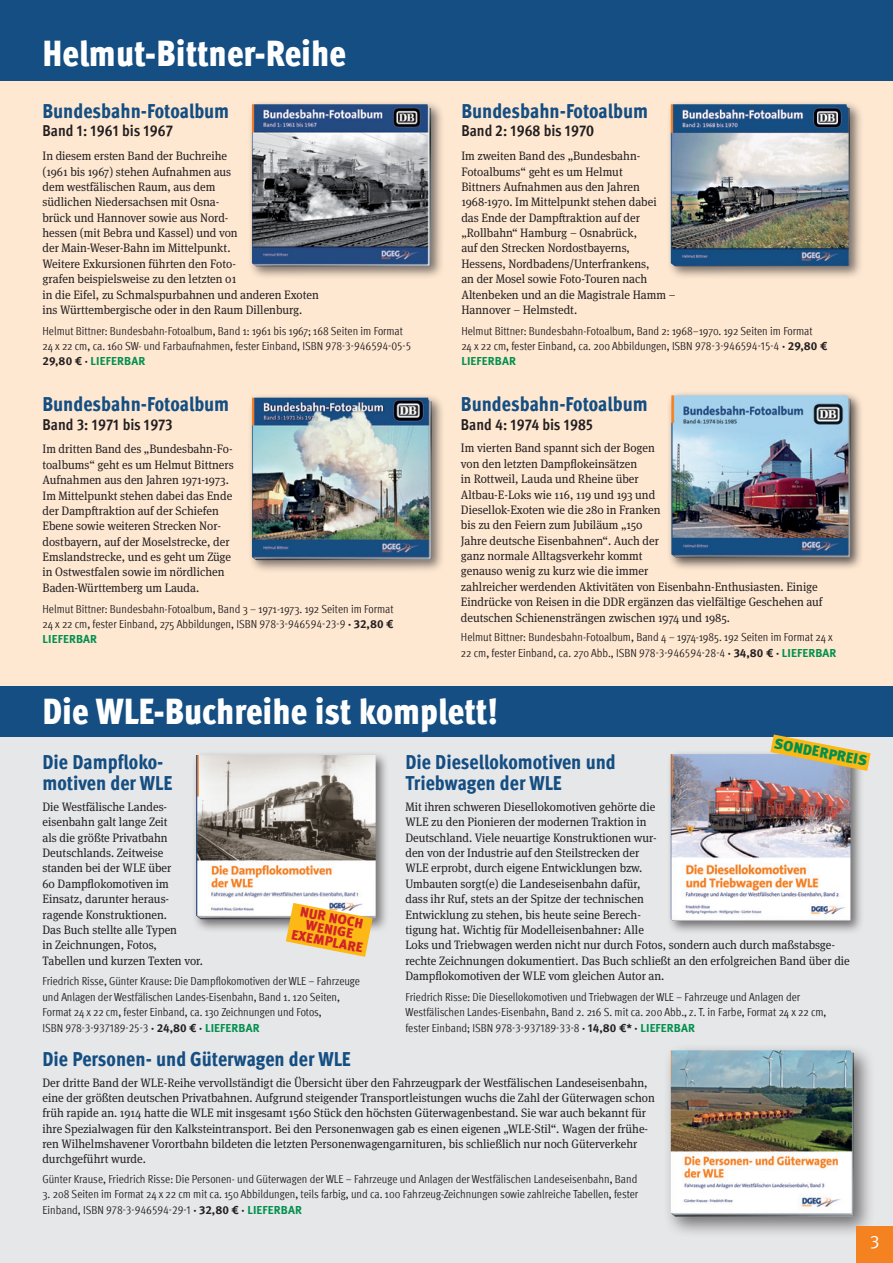
<style>
.page{position:relative;width:893px;height:1263px;background:#fff}
.page>*{position:absolute;margin:0;border:0;box-sizing:border-box;transform-origin:0 0}
.Sparte{font:900 condensed 36px "Meta Pro";color:#fff}
.VP_Buchtitel_Meta{font:800 condensed 20.25px/21px "Meta Pro";color:#144e82}
.t1{font:18px "Meta Pro";color:#fff}
.Neuheit_SL_Meta{font:700 condensed 15.75px "Meta Pro";color:#231f20}
.t2{font:900 14.55px "Meta Pro";color:#008f4d}
.t3{font:900 13.5px/12px "Meta Pro";color:#d1232a;text-align:center}
.VP_FT_Meta{font:12.15px/15.3px "Meta Serif Pro";color:#231f20;scale:.95 1}
.VP_Stats_Meta{font:condensed 11.7px/15.3px "Meta Pro";letter-spacing:-.005em;color:#231f20}
.s1{font-weight:700;font-stretch:normal}
.s2{font-weight:700;font-stretch:normal;color:#008f4d}
</style>
<div class="page">
<div style="left:0;top:29px;width:893px;height:671px;background:#fee8d2"></div>
<div style="left:0;top:718px;width:893px;height:545px;background:#e6e7e9"></div>
<div style="left:666px;top:390px;width:197px;height:181px;background:#231f20;opacity:.75"></div>
<img style="left:671px;top:395px;width:179px;height:162px">
<div style="left:247px;top:100px;width:198px;height:180px;background:#231f20;opacity:.6"></div>
<img style="left:252px;top:104px;width:179px;height:162px">
<div style="left:666px;top:100px;width:197px;height:180px;background:#231f20;opacity:.6"></div>
<img style="left:671px;top:104px;width:179px;height:162px">
<div style="left:247px;top:393px;width:198px;height:181px;background:#231f20;opacity:.6"></div>
<img style="left:252px;top:398px;width:180px;height:162px">
<div style="left:0;top:0;width:893px;height:81px;background:#144e82"></div>
<div style="left:192px;top:750px;width:197px;height:183px;background:#231f20;opacity:.6"></div>
<img style="left:196px;top:755px;width:180px;height:164px">
<div style="left:666px;top:749px;width:198px;height:185px;background:#231f20;opacity:.6"></div>
<img style="left:671px;top:754px;width:179px;height:167px">
<div style="left:0;top:687px;width:893px;height:50px;background:#144e82"></div>
<div style="left:663px;top:1043px;width:212px;height:195px;background:#231f20;opacity:.6"></div>
<img style="left:671px;top:1050px;width:183px;height:167px">
<div style="left:857px;top:1227px;width:36px;height:36px;background:#f58220"></div>
<svg style="left:770px;top:734px;width:101px;height:37px"></svg>
<svg style="left:286px;top:903px;width:87px;height:54px"></svg>
<p class="Sparte" style="left:43px;top:25px;width:305px">Helmut-Bittner-Reihe</p>
<p class="VP_Buchtitel_Meta" style="left:43px;top:99px;width:188px">Bundesbahn-Fotoalbum</p>
<p class="Neuheit_SL_Meta" style="left:43px;top:119px;width:132px">Band 1: 1961 bis 1967</p>
<p class="VP_FT_Meta" style="left:43px;top:148px;width:292px">In diesem ersten Band der Buchreihe<br>(1961 bis 1967) stehen Aufnahmen aus<br>dem westfälischen Raum, aus dem<br>südlichen Niedersachsen mit Osna-<br>brück und Hannover sowie aus Nord-<br>hessen (mit Bebra und Kassel) und von<br>der Main-Weser-Bahn im Mittelpunkt.<br>Weitere Exkursionen führten den Foto-<br>grafen beispielsweise zu den letzten 01<br>in die Eifel, zu Schmalspurbahnen und anderen Exoten ins Württembergische oder in den Raum Dillenburg.</p>
<p class="VP_Stats_Meta" style="left:43px;top:322px;width:370px">Helmut Bittner: Bundesbahn-Fotoalbum, Band 1: 1961 bis 1967; 168 Seiten im Format<br>24 x 22 cm, ca. 160 SW- und Farbaufnahmen, fester Einband, ISBN 978-3-946594-05-5<br><span class="s1">29,80 € ·</span> <span class="s2">LIEFERBAR</span></p>
<p class="VP_Buchtitel_Meta" style="left:43px;top:392px;width:188px">Bundesbahn-Fotoalbum</p>
<p class="Neuheit_SL_Meta" style="left:43px;top:412px;width:132px">Band 3: 1971 bis 1973</p>
<p class="VP_FT_Meta" style="left:43px;top:441px;width:203px">Im dritten Band des „Bundesbahn-Fo&shy;toalbums“ geht es um Helmut Bittners Aufnahmen aus den Jahren 1971-1973.<br>Im Mittelpunkt stehen dabei das Ende der Dampftraktion auf der Schiefen Ebene sowie weiteren Strecken Nor&shy;dostbayern, auf der Moselstrecke, der Emslandstrecke, und es geht um Züge in Ostwestfalen sowie im nördlichen Baden-Württemberg um Lauda.</p>
<p class="VP_Stats_Meta" style="left:43px;top:600px;width:353px;text-align:justify">Helmut Bittner: Bundesbahn-Fotoalbum, Band 3 – 1971-1973. 192 Seiten im Format 24 x 22 cm, fester Einband, 275 Abbildungen, ISBN 978-3-946594-23-9 <span class="s1">· 32,80 € </span><span class="s2">LIEFERBAR</span></p>
<p class="VP_Buchtitel_Meta" style="left:461px;top:99px;width:188px">Bundesbahn-Fotoalbum</p>
<p class="Neuheit_SL_Meta" style="left:461px;top:119px;width:134px">Band 2: 1968 bis 1970</p>
<p class="VP_FT_Meta" style="left:461px;top:148px;width:227px">Im zweiten Band des „Bundesbahn-Fotoalbums“ geht es um Helmut<br>Bittners Aufnahmen aus den Jahren 1968-1970. Im Mittelpunkt stehen dabei das Ende der Dampftraktion auf der „Rollbahn“ Hamburg – Osnabrück,<br>auf den Strecken Nordostbayerns, Hessens, Nordbadens/Unterfrankens,<br>an der Mosel sowie Foto-Touren nach Altenbeken und an die Magistrale Hamm – Hannover – Helmstedt.</p>
<p class="VP_Stats_Meta" style="left:461px;top:322px;width:368px">Helmut Bittner: Bundesbahn-Fotoalbum, Band 2: 1968–1970. 192 Seiten im Format<br>24 x 22 cm, fester Einband, ca. 200 Abbildungen, ISBN 978-3-946594-15-4 <span class="s1">· 29,80 €<br></span><span class="s2">LIEFERBAR</span></p>
<p class="VP_Buchtitel_Meta" style="left:461px;top:392px;width:188px">Bundesbahn-Fotoalbum</p>
<p class="Neuheit_SL_Meta" style="left:461px;top:412px;width:134px">Band 4: 1974 bis 1985</p>
<p class="VP_FT_Meta" style="left:461px;top:440px;width:382px">Im vierten Band spannt sich der Bogen<br>von den letzten Dampflokeinsätzen<br>in Rottweil, Lauda und Rheine über<br>Altbau-E-Loks wie 116, 119 und 193 und<br>Diesellok-Exoten wie die 280 in Franken<br>bis zu den Feiern zum Jubiläum „150<br>Jahre deutsche Eisenbahnen“. Auch der<br>ganz normale Alltagsverkehr kommt<br>genauso wenig zu kurz wie die immer<br>zahlreicher werdenden Aktivitäten von Eisenbahn-Enthusiasten. Einige Eindrücke von Reisen in die DDR ergänzen das vielfältige Geschehen auf deutschen Schienensträngen zwischen 1974 und 1985.</p>
<p class="VP_Stats_Meta" style="left:461px;top:629px;width:377px">Helmut Bittner: Bundesbahn-Fotoalbum, Band 4 – 1974-1985. 192 Seiten im Format 24 x<br>22 cm, fester Einband, ca. 270 Abb., ISBN 978-3-946594-28-4 <span class="s1">· 34,80 € ·</span> <span class="s2">LIEFERBAR</span></p>
<p class="Sparte" style="left:43px;top:683px;width:457px">Die WLE-Buchreihe ist komplett!</p>
<p class="VP_Buchtitel_Meta" style="left:43px;top:751px;width:131px">Die Dampfloko&shy;motiven der WLE</p>
<p class="VP_FT_Meta" style="left:43px;top:798px;width:170px">Die Westfälische Landes&shy;eisenbahn galt lange Zeit<br>als die größte Privatbahn<br>Deutschlands. Zeitweise standen bei der WLE über<br>60 Dampflokomotiven im<br>Einsatz, darunter heraus&shy;ragende Konstruktionen.<br>Das Buch stellte alle Typen<br>in Zeichnungen, Fotos,<br>Tabellen und kurzen Texten vor.</p>
<p class="VP_Stats_Meta" style="left:43px;top:973px;width:319px">Friedrich Risse, Günter Krause: Die Dampflokomotiven der WLE – Fahrzeuge und Anlagen der Westfälischen Landes-Eisenbahn, Band 1. 120 Seiten, Format 24 x 22 cm, fester Einband, ca. 130 Zeichnungen und Fotos,<br>ISBN 978-3-937189-25-3 <span class="s1">· 24,80 € ·</span> <span class="s2">LIEFERBAR</span></p>
<p class="t3" style="left:297px;top:904px;width:74px;rotate:11deg">NUR NOCH<br>WENIGE<br>EXEMPLARE</p>
<p class="t2" style="left:777px;top:732px;width:96px;rotate:11deg">SONDERPREIS</p>
<p class="VP_Buchtitel_Meta" style="left:405px;top:751px;width:212px">Die Diesellokomotiven und<br>Triebwagen der WLE</p>
<p class="VP_FT_Meta" style="left:405px;top:798px;width:469px">Mit ihren schweren Diesellokomotiven gehörte die<br>WLE zu den Pionieren der modernen Traktion in<br>Deutschland. Viele neuartige Konstruktionen wur-<br>den von der Industrie auf den Steilstrecken der<br>WLE erprobt, durch eigene Entwicklungen bzw.<br>Umbauten sorgt(e) die Landeseisenbahn dafür,<br>dass ihr Ruf, stets an der Spitze der technischen<br>Entwicklung zu stehen, bis heute seine Berech-<br>tigung hat. Wichtig für Modelleisenbahner: Alle<br>Loks und Triebwagen werden nicht nur durch Fotos, sondern auch durch maßstabsge&shy;rechte Zeichnungen dokumentiert. Das Buch schließt an den erfolgreichen Band über die Dampflokomotiven der WLE vom gleichen Autor an.</p>
<p class="VP_Stats_Meta" style="left:405px;top:988px;width:423px">Friedrich Risse: Die Diesellokomotiven und Triebwagen der WLE – Fahrzeuge und Anlagen der<br>Westfälischen Landes-Eisenbahn, Band 2. 216 S. mit ca. 200 Abb., z. T. in Farbe, Format 24 x 22 cm, fester Einband; ISBN 978-3-937189-33-8 <span class="s1">· 14,80 €* ·</span> <span class="s2">LIEFERBAR</span></p>
<p class="VP_Buchtitel_Meta" style="left:43px;top:1047px;width:310px">Die Personen- und Güterwagen der WLE</p>
<p class="VP_FT_Meta" style="left:43px;top:1074px;width:646px">Der dritte Band der WLE-Reihe vervollständigt die Übersicht über den Fahrzeugpark der Westfälischen Landeseisenbahn, eine der größten deutschen Privatbahnen. Aufgrund steigender Transportleistungen wuchs die Zahl der Güterwagen schon früh rapide an. 1914 hatte die WLE mit insgesamt 1560 Stück den höchsten Güterwagenbestand. Sie war auch bekannt für ihre Spezialwagen für den Kalksteintransport. Bei den Personenwagen gab es einen eigenen „WLE-Stil“. Wagen der frühe&shy;ren Wilhelmshavener Vorortbahn bildeten die letzten Personenwagengarnituren, bis schließlich nur noch Güterverkehr durchgeführt wurde.</p>
<p class="VP_Stats_Meta" style="left:43px;top:1170px;width:596px">Günter Krause, Friedrich Risse: Die Personen- und Güterwagen der WLE – Fahrzeuge und Anlagen der Westfälischen Landeseisenbahn, Band</p>
<p class="VP_Stats_Meta" style="left:43px;top:1186px;width:597px">3. 208 Seiten im Format 24 x 22 cm mit ca. 150 Abbildungen, teils farbig, und ca. 100 Fahrzeug-Zeichnungen sowie zahlreiche Tabellen, fester<br>Einband, ISBN 978-3-946594-29-1 <span class="s1">· 32,80 € ·</span> <span class="s2">LIEFERBAR</span></p>
<p class="t1" style="left:870px;top:1228px;width:11px">3</p>
</div>
